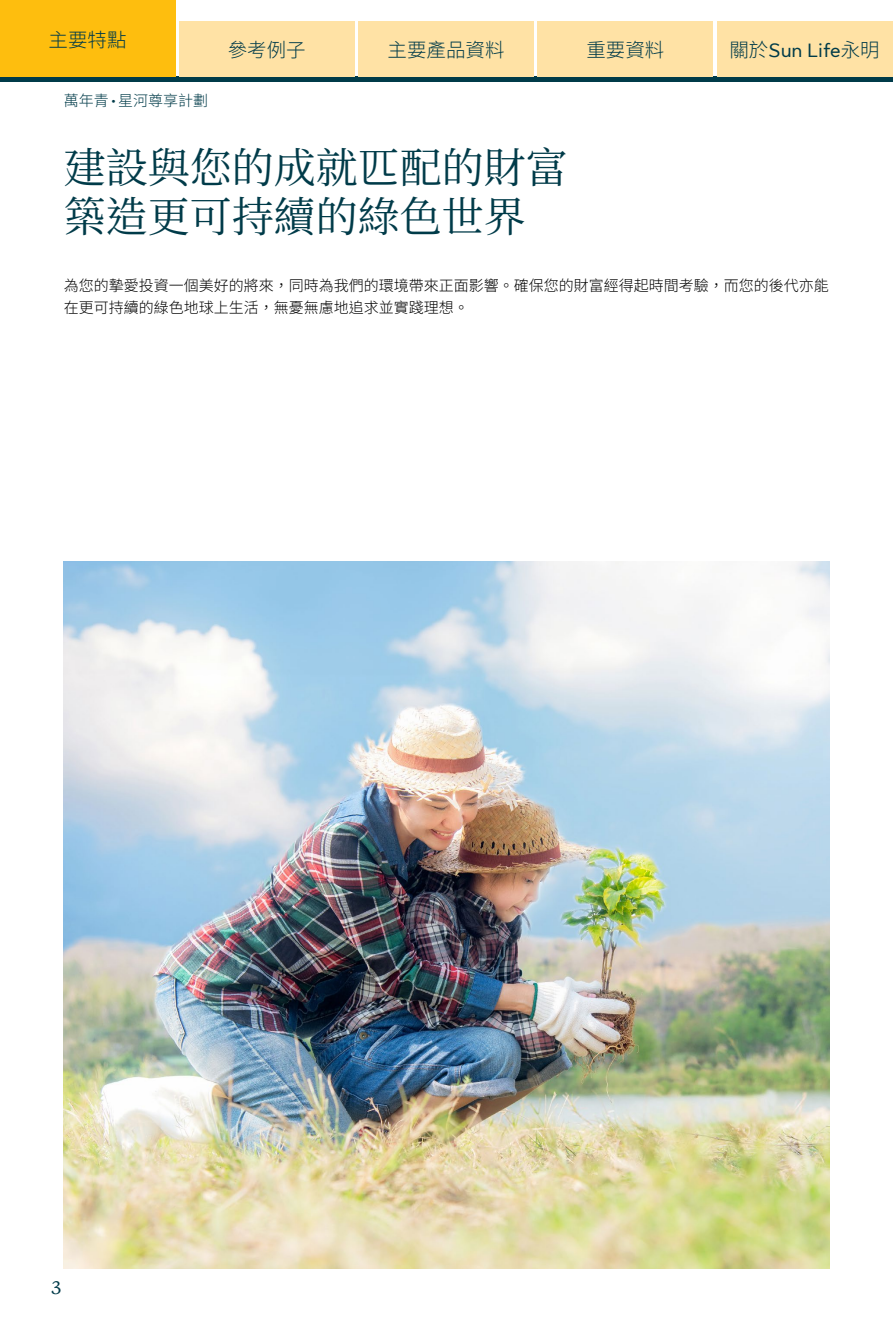
<style>
.page{position:relative;width:893px;height:1320px;background:#fff}
.page>*{position:absolute;margin:0;border:0;box-sizing:border-box;transform-origin:0 0}
.t1{font:42px/48.3px "Noto Serif CJ Ktc";color:#003b49}
.t2{font:300 19.5px "Source Han Sans TC";color:#003b49}
.t3{font:19.5px "Sun Life New Text";color:#003b49}
.t4{font:700 18px "Sun Life New Display";color:#003b49}
.t5{font:300 15px/22.5px "Source Han Sans TC";color:#000}
.t6{font:300 15px "Source Han Sans TC";color:#003b49}
.s1{font-family:"Source Han Sans TC";font-weight:300}
.s2{font-family:"Sun Life New Text";font-weight:400}
</style>
<div class="page">
<img style="left:64px;top:561px;width:765px;height:708px">
<div style="left:0;top:77px;width:892px;height:5px;background:#003b49"></div>
<div style="left:0;top:0;width:175px;height:77px;background:#febe0e"></div>
<div style="left:358px;top:21px;width:176px;height:56px;background:#ffe2a5"></div>
<div style="left:179px;top:21px;width:176px;height:56px;background:#ffe2a5"></div>
<div style="left:537px;top:21px;width:176px;height:56px;background:#ffe2a5"></div>
<div style="left:717px;top:21px;width:175px;height:56px;background:#ffe2a5"></div>
<h2 class="t2" style="left:48px;top:29px;width:80px">主要特點</h2>
<h2 class="t2" style="left:228px;top:39px;width:79px">參考例子</h2>
<h2 class="t2" style="left:388px;top:39px;width:118px">主要產品資料</h2>
<h2 class="t2" style="left:586px;top:39px;width:79px">重要資料</h2>
<h2 class="t3" style="left:729px;top:37px;width:152px"><span class="s1">關於</span>Sun Life<span class="s1">永明</span></h2>
<p class="t6" style="left:64px;top:92px;width:146px">萬年青<span class="s2">•</span>星河尊享計劃</p>
<h1 class="t1" style="left:64px;top:145px;width:505px">建設與您的成就匹配的財富築造更可持續的綠色世界</h1>
<p class="t5" style="left:64px;top:274px;width:767px">為您的摯愛投資一個美好的將來，同時為我們的環境帶來正面影響。確保您的財富經得起時間考驗，而您的後代亦能在更可持續的綠色地球上生活，無憂無慮地追求並實踐理想。</p>
<p class="t4" style="left:51px;top:1276px;width:11px">3</p>
</div>
